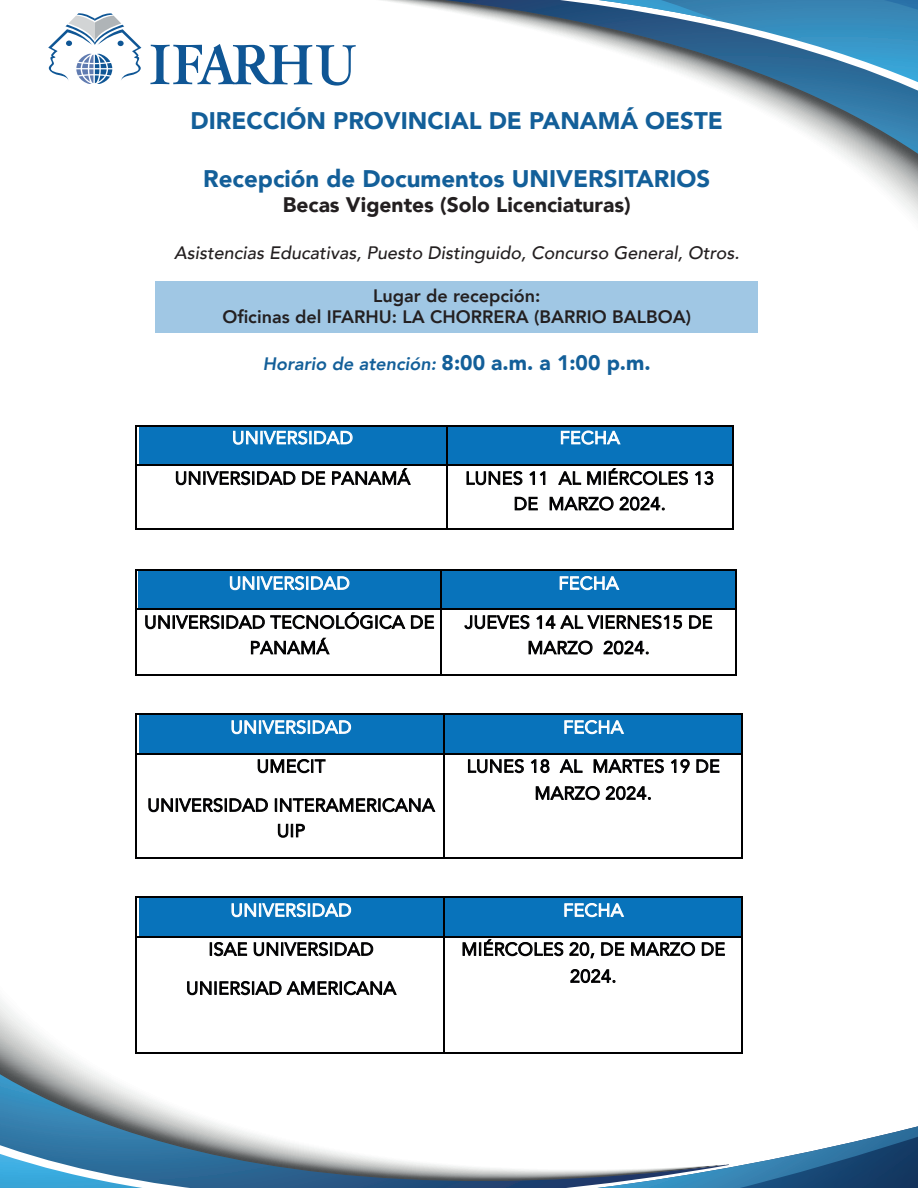
<style>
.page{position:relative;width:918px;height:1188px;background:#fff}
.page>*{position:absolute;margin:0;border:0;box-sizing:border-box;transform-origin:0 0}
.t1{font:900 24px "Avenir";color:#135f99}
.t2{font:900 21px "Avenir";color:#231f20}
.t3{font:italic 500 18px "Avenir";color:#231f20}
.t4{font:800 18px/21.6px "Avenir";color:#231f20;text-align:center}
.t5{font:italic 800 18px "Avenir";color:#135f99}
.t6{font:17.7px/25.5px "Avenir";letter-spacing:.02em;color:#000001;text-align:center}
.t7{font:17.7px "Avenir";letter-spacing:.02em;color:#fff}
.s1{font-weight:900;font-style:normal;font-size:21px}
</style>
<div class="page">
<svg style="left:0;top:957px;width:729px;height:117px"></svg>
<svg style="left:0;top:1074px;width:142px;height:22px"></svg>
<svg style="left:0;top:1096px;width:173px;height:13px"></svg>
<svg style="left:0;top:1109px;width:918px;height:79px"></svg>
<svg style="left:257px;top:183px;width:661px;height:99px"></svg>
<svg style="left:753px;top:103px;width:165px;height:80px"></svg>
<svg style="left:141px;top:0;width:777px;height:103px"></svg>
<svg style="left:150px;top:44px;width:206px;height:42px"></svg>
<svg style="left:48px;top:13px;width:93px;height:71px"></svg>
<div style="left:156px;top:282px;width:602px;height:51px;background:#a0c7e4"></div>
<div style="left:139px;top:425px;width:309px;height:39px;background:#0873bb"></div>
<svg style="left:233px;top:430px;width:120px;height:15px"></svg>
<div style="left:448px;top:425px;width:285px;height:39px;background:#0873bb"></div>
<svg style="left:560px;top:430px;width:61px;height:15px"></svg>
<hr style="left:137px;top:425px;width:309px;height:1px;background:#000001">
<hr style="left:448px;top:425px;width:285px;height:1px;background:#000001">
<hr style="left:136px;top:426px;width:1px;height:38px;background:#000001">
<hr style="left:446px;top:426px;width:2px;height:38px;background:#000001">
<hr style="left:733px;top:426px;width:1px;height:38px;background:#000001">
<svg style="left:175px;top:471px;width:121px;height:15px"></svg>
<svg style="left:302px;top:471px;width:24px;height:14px"></svg>
<svg style="left:332px;top:468px;width:79px;height:17px"></svg>
<svg style="left:466px;top:471px;width:80px;height:15px"></svg>
<svg style="left:558px;top:468px;width:156px;height:18px"></svg>
<svg style="left:514px;top:496px;width:24px;height:15px"></svg>
<svg style="left:549px;top:496px;width:116px;height:15px"></svg>
<hr style="left:137px;top:464px;width:309px;height:1px;background:#000001">
<hr style="left:448px;top:464px;width:285px;height:1px;background:#000001">
<hr style="left:136px;top:465px;width:1px;height:63px;background:#000001">
<hr style="left:137px;top:528px;width:309px;height:2px;background:#000001">
<hr style="left:446px;top:465px;width:2px;height:63px;background:#000001">
<hr style="left:448px;top:528px;width:285px;height:2px;background:#000001">
<hr style="left:733px;top:465px;width:1px;height:63px;background:#000001">
<div style="left:139px;top:570px;width:301px;height:38px;background:#0873bb"></div>
<svg style="left:229px;top:576px;width:121px;height:15px"></svg>
<div style="left:442px;top:570px;width:295px;height:38px;background:#0873bb"></div>
<svg style="left:559px;top:576px;width:61px;height:15px"></svg>
<hr style="left:137px;top:569px;width:303px;height:1px;background:#000001">
<hr style="left:442px;top:569px;width:294px;height:1px;background:#000001">
<hr style="left:136px;top:570px;width:1px;height:38px;background:#000001">
<hr style="left:440px;top:570px;width:2px;height:38px;background:#000001">
<hr style="left:736px;top:570px;width:1px;height:38px;background:#000001">
<svg style="left:145px;top:615px;width:75px;height:15px"></svg>
<div style="left:221px;top:615px;width:3px;height:14px;border:1px solid #000001"></div>
<svg style="left:226px;top:612px;width:147px;height:18px"></svg>
<div style="left:375px;top:615px;width:3px;height:14px;border:1px solid #000001"></div>
<svg style="left:250px;top:637px;width:80px;height:18px"></svg>
<svg style="left:689px;top:615px;width:24px;height:14px"></svg>
<svg style="left:464px;top:615px;width:219px;height:40px"></svg>
<hr style="left:137px;top:608px;width:303px;height:1px;background:#000001">
<svg style="left:379px;top:608px;width:63px;height:22px"></svg>
<hr style="left:442px;top:608px;width:294px;height:1px;background:#000001">
<hr style="left:136px;top:609px;width:1px;height:65px;background:#000001">
<hr style="left:137px;top:674px;width:303px;height:1px;background:#000001">
<hr style="left:440px;top:609px;width:2px;height:65px;background:#000001">
<hr style="left:442px;top:674px;width:294px;height:1px;background:#000001">
<hr style="left:736px;top:609px;width:1px;height:65px;background:#000001">
<div style="left:139px;top:714px;width:306px;height:39px;background:#0873bb"></div>
<svg style="left:231px;top:720px;width:121px;height:15px"></svg>
<svg style="left:445px;top:714px;width:297px;height:39px"></svg>
<div style="left:449px;top:715px;width:290px;height:38px;background:#0873bb"></div>
<svg style="left:564px;top:720px;width:60px;height:15px"></svg>
<hr style="left:137px;top:713px;width:306px;height:1px;background:#000001">
<hr style="left:445px;top:713px;width:297px;height:1px;background:#000001">
<hr style="left:136px;top:714px;width:1px;height:39px;background:#000001">
<hr style="left:443px;top:714px;width:2px;height:39px;background:#000001">
<hr style="left:742px;top:714px;width:1px;height:39px;background:#000001">
<svg style="left:257px;top:759px;width:69px;height:15px"></svg>
<svg style="left:148px;top:798px;width:120px;height:15px"></svg>
<svg style="left:275px;top:798px;width:161px;height:15px"></svg>
<svg style="left:277px;top:823px;width:28px;height:15px"></svg>
<svg style="left:467px;top:759px;width:83px;height:15px"></svg>
<svg style="left:559px;top:759px;width:24px;height:14px"></svg>
<svg style="left:593px;top:759px;width:127px;height:15px"></svg>
<svg style="left:535px;top:786px;width:116px;height:15px"></svg>
<hr style="left:137px;top:753px;width:306px;height:2px;background:#000001">
<hr style="left:445px;top:753px;width:297px;height:2px;background:#000001">
<hr style="left:136px;top:755px;width:1px;height:102px;background:#000001">
<hr style="left:137px;top:857px;width:306px;height:1px;background:#000001">
<hr style="left:443px;top:755px;width:2px;height:102px;background:#000001">
<hr style="left:445px;top:857px;width:297px;height:1px;background:#000001">
<hr style="left:742px;top:755px;width:1px;height:102px;background:#000001">
<div style="left:139px;top:897px;width:306px;height:39px;background:#0873bb"></div>
<svg style="left:231px;top:903px;width:121px;height:15px"></svg>
<svg style="left:445px;top:897px;width:297px;height:39px"></svg>
<div style="left:449px;top:898px;width:290px;height:38px;background:#0873bb"></div>
<svg style="left:564px;top:903px;width:60px;height:15px"></svg>
<hr style="left:137px;top:896px;width:306px;height:1px;background:#000001">
<hr style="left:445px;top:896px;width:297px;height:1px;background:#000001">
<hr style="left:136px;top:897px;width:1px;height:39px;background:#000001">
<hr style="left:443px;top:897px;width:2px;height:39px;background:#000001">
<hr style="left:742px;top:897px;width:1px;height:39px;background:#000001">
<svg style="left:210px;top:942px;width:164px;height:18px"></svg>
<svg style="left:187px;top:980px;width:25px;height:16px"></svg>
<div style="left:214px;top:981px;width:3px;height:14px;border:1px solid #000001"></div>
<svg style="left:219px;top:978px;width:179px;height:18px"></svg>
<svg style="left:462px;top:939px;width:133px;height:20px"></svg>
<svg style="left:601px;top:942px;width:24px;height:14px"></svg>
<svg style="left:631px;top:942px;width:94px;height:15px"></svg>
<svg style="left:569px;top:967px;width:47px;height:17px"></svg>
<hr style="left:137px;top:936px;width:306px;height:2px;background:#000001">
<hr style="left:445px;top:936px;width:297px;height:2px;background:#000001">
<hr style="left:136px;top:938px;width:1px;height:114px;background:#000001">
<hr style="left:137px;top:1052px;width:306px;height:1px;background:#000001">
<hr style="left:443px;top:938px;width:2px;height:114px;background:#000001">
<hr style="left:445px;top:1052px;width:297px;height:1px;background:#000001">
<hr style="left:742px;top:938px;width:1px;height:114px;background:#000001">
<h1 class="t1" style="left:191px;top:100px;width:534px">DIRECCIÓN PROVINCIAL DE PANAMÁ OESTE</h1>
<h1 class="t1" style="left:203px;top:158px;width:509px">Recepción de Documentos UNIVERSITARIOS</h1>
<p class="t2" style="left:283px;top:187px;width:349px">Becas Vigentes (Solo Licenciaturas)</p>
<p class="t3" style="left:174px;top:242px;width:567px">Asistencias Educativas, Puesto Distinguido, Concurso General, Otros.</p>
<p class="t4" style="left:223px;top:285px;width:470px">Lugar de recepción:<br>Oficinas del IFARHU: LA CHORRERA (BARRIO BALBOA)</p>
<p class="t5" style="left:263px;top:353px;width:389px">Horario de atención: <span class="s1">8:00 a.m. a 1:00 p.m.</span></p>
<p class="t7" style="left:232px;top:427px;width:122px">UNIVERSIDAD</p>
<p class="t7" style="left:560px;top:427px;width:62px">FECHA</p>
<p class="t6" style="left:175px;top:466px;width:237px">UNIVERSIDAD DE PANAMÁ</p>
<p class="t6" style="left:465px;top:466px;width:250px">LUNES 11 AL MIERCOLES 13<br>DE MARZO 2024.</p>
<p class="t7" style="left:229px;top:573px;width:122px">UNIVERSIDAD</p>
<p class="t7" style="left:559px;top:573px;width:62px">FECHA</p>
<p class="t6" style="left:144px;top:610px;width:292px">UNIVERSIDAD TECNOLÓGICA DE<br>PANAMÁ</p>
<p class="t6" style="left:465px;top:610px;width:249px">JUEVES 14 AL VIERNES15 DE<br>MARZO 2024.</p>
<p class="t7" style="left:231px;top:717px;width:122px">UNIVERSIDAD</p>
<p class="t7" style="left:563px;top:717px;width:62px">FECHA</p>
<p class="t6" style="left:257px;top:754px;width:70px">UMECIT</p>
<p class="t6" style="left:147px;top:793px;width:289px">UNIVERSIDAD INTERAMERICANA<br>UIP</p>
<p class="t6" style="left:467px;top:753px;width:254px;line-height:27px">LUNES 18 AL MARTES 19 DE<br>MARZO 2024.</p>
<p class="t7" style="left:231px;top:900px;width:122px">UNIVERSIDAD</p>
<p class="t7" style="left:563px;top:900px;width:62px">FECHA</p>
<p class="t6" style="left:209px;top:937px;width:167px">ISAE UNIVERSIDAD</p>
<p class="t6" style="left:186px;top:976px;width:211px">UNIERSIAD AMERICANA</p>
<p class="t6" style="left:461px;top:936px;width:265px;line-height:27px">MIERCOLES 20, DE MARZO DE<br>2024.</p>
</div>
